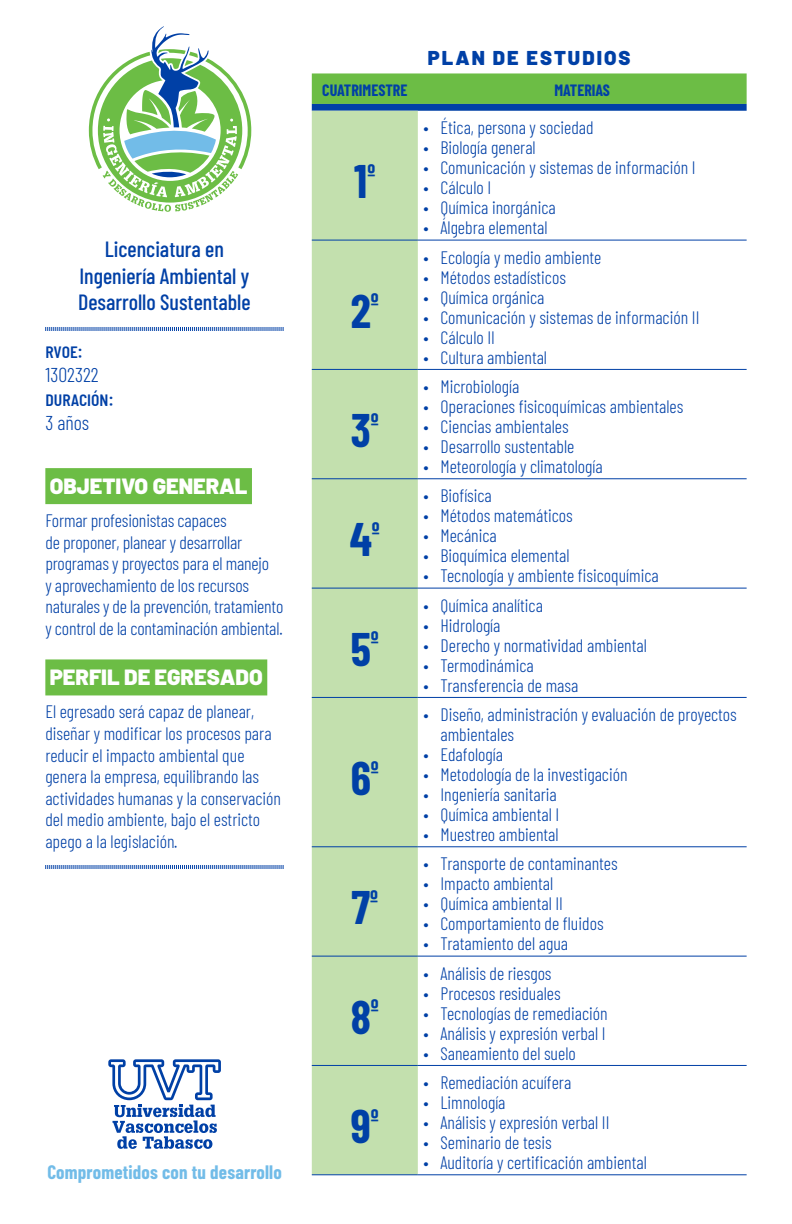
<style>
.page{position:relative;width:792px;height:1224px;background:#fff}
.page>*{position:absolute;margin:0;border:0;box-sizing:border-box;transform-origin:0 0}
.t1{font:700 46px "Barlow Condensed";color:#0040a6}
.t2{font:500 22px/26.4px "Barlow Condensed";color:#0040a6;text-align:center}
.t3{font:900 22px "Barlow";color:#fff}
.t4{font:500 20px/24px "Barlow Condensed";color:#0040a6}
.t5{font:900 20px "Barlow";letter-spacing:.1em;color:#0040a6}
.t6{font:300 20px/24px "Barlow Condensed";color:#0040a6}
.t7{font:700 19px "Barlow Condensed";letter-spacing:.01em;color:#72bce8}
.t8{font:300 18px/21.6px "Barlow Condensed";color:#0040a6}
.t9{font:700 16px "Barlow Condensed";color:#0040a6}
.s1{font-weight:500}
.s2{font-weight:300}
</style>
<div class="page">
<svg style="left:312px;top:73px;width:435px;height:38px;background:#5ba85a"></svg>
<div style="left:312px;top:111px;width:106px;height:1063px;background:#c3e0ae"></div>
<hr style="left:312px;top:240px;width:106px;height:1px;background:#0040a6">
<hr style="left:418px;top:240px;width:329px;height:1px;background:#0040a6">
<hr style="left:312px;top:369px;width:106px;height:1px;background:#0040a6">
<hr style="left:418px;top:369px;width:329px;height:1px;background:#0040a6">
<hr style="left:312px;top:478px;width:106px;height:1px;background:#0040a6">
<hr style="left:418px;top:478px;width:329px;height:1px;background:#0040a6">
<hr style="left:312px;top:588px;width:106px;height:1px;background:#0040a6">
<hr style="left:418px;top:588px;width:329px;height:1px;background:#0040a6">
<hr style="left:312px;top:697px;width:106px;height:1px;background:#0040a6">
<hr style="left:418px;top:697px;width:329px;height:1px;background:#0040a6">
<hr style="left:312px;top:846px;width:106px;height:1px;background:#0040a6">
<hr style="left:418px;top:846px;width:329px;height:1px;background:#0040a6">
<hr style="left:312px;top:956px;width:106px;height:1px;background:#0040a6">
<hr style="left:418px;top:956px;width:329px;height:1px;background:#0040a6">
<hr style="left:312px;top:1065px;width:106px;height:1px;background:#0040a6">
<hr style="left:312px;top:1174px;width:106px;height:1px;background:#0040a6">
<hr style="left:418px;top:1065px;width:329px;height:1px;background:#0040a6">
<hr style="left:418px;top:1174px;width:329px;height:1px;background:#0040a6">
<svg style="left:45px;top:327px;width:239px;height:4px"></svg>
<div style="left:45px;top:468px;width:207px;height:36px;background:#6cbd45"></div>
<div style="left:45px;top:659px;width:222px;height:36px;background:#6cbd45"></div>
<svg style="left:45px;top:865px;width:239px;height:4px"></svg>
<svg style="left:108px;top:1059px;width:113px;height:90px"></svg>
<svg style="left:88px;top:26px;width:164px;height:186px"></svg>
<p class="t2" style="left:78px;top:234px;width:174px">Licenciatura en<br>Ingeniería Ambiental y<br>Desarrollo Sustentable</p>
<p class="t6" style="left:45px;top:337px;width:55px"><span class="s1">rvoe:<br></span>1302322</p>
<p class="t4" style="left:45px;top:385px;width:70px">duración:<br><span class="s2">3 años</span></p>
<p class="t3" style="left:50px;top:470px;width:199px">OBJETIVO GENERAL</p>
<p class="t8" style="left:45px;top:509px;width:240px">Formar profesionistas capaces<br>de proponer, planear y desarrollar programas y proyectos para el manejo<br>y aprovechamiento de los recursos naturales y de la prevención, tratamiento y control de la contaminación ambiental.</p>
<p class="t3" style="left:50px;top:661px;width:215px">PERFIL DE EGRESADO</p>
<p class="t8" style="left:45px;top:700px;width:237px">El egresado será capaz de planear, diseñar y modificar los procesos para reducir el impacto ambiental que genera la empresa, equilibrando las actividades humanas y la conservación del medio ambiente, bajo el estricto apego a la legislación.</p>
<p class="t7" style="left:47px;top:1158px;width:236px">Comprometidos con tu desarrollo</p>
<p class="t5" style="left:428px;top:43px;width:204px">PLAN DE ESTUDIOS</p>
<p class="t9" style="left:322px;top:79px;width:87px">CUATRIMESTRE</p>
<p class="t9" style="left:554px;top:79px;width:57px">MATERIAS</p>
<p class="t1" style="left:354px;top:149px;width:22px">1<sup>º</sup></p>
<p class="t1" style="left:351px;top:279px;width:30px">2<sup>º</sup></p>
<p class="t1" style="left:351px;top:398px;width:29px">3<sup>º</sup></p>
<p class="t1" style="left:350px;top:507px;width:32px">4<sup>º</sup></p>
<p class="t1" style="left:351px;top:617px;width:30px">5<sup>º</sup></p>
<p class="t1" style="left:351px;top:746px;width:30px">6<sup>º</sup></p>
<p class="t1" style="left:352px;top:875px;width:28px">7<sup>º</sup></p>
<p class="t1" style="left:351px;top:985px;width:30px">8<sup>º</sup></p>
<p class="t1" style="left:351px;top:1094px;width:29px">9<sup>º</sup></p>
<p class="t8" style="left:423px;top:116px;width:172px">• Ética, persona y sociedad</p>
<p class="t8" style="left:423px;top:136px;width:114px">• Biología general</p>
<p class="t8" style="left:423px;top:156px;width:274px">• Comunicación y sistemas de información I</p>
<p class="t8" style="left:423px;top:176px;width:69px">• Cálculo I</p>
<p class="t8" style="left:423px;top:196px;width:134px">• Química inorgánica</p>
<p class="t8" style="left:423px;top:216px;width:126px">• Álgebra elemental</p>
<p class="t8" style="left:423px;top:245px;width:179px">• Ecología y medio ambiente</p>
<p class="t8" style="left:423px;top:265px;width:144px">• Métodos estadísticos</p>
<p class="t8" style="left:423px;top:285px;width:123px">• Química orgánica</p>
<p class="t8" style="left:423px;top:305px;width:277px">• Comunicación y sistemas de información II</p>
<p class="t8" style="left:423px;top:325px;width:73px">• Cálculo II</p>
<p class="t8" style="left:423px;top:345px;width:125px">• Cultura ambiental</p>
<p class="t8" style="left:423px;top:375px;width:97px">• Microbiología</p>
<p class="t8" style="left:423px;top:395px;width:261px">• Operaciones fisicoquímicas ambientales</p>
<p class="t8" style="left:423px;top:415px;width:147px">• Ciencias ambientales</p>
<p class="t8" style="left:423px;top:435px;width:152px">• Desarrollo sustentable</p>
<p class="t8" style="left:423px;top:455px;width:181px">• Meteorología y climatología</p>
<p class="t8" style="left:423px;top:484px;width:70px">• Biofísica</p>
<p class="t8" style="left:423px;top:504px;width:151px">• Métodos matemáticos</p>
<p class="t8" style="left:423px;top:524px;width:75px">• Mecánica</p>
<p class="t8" style="left:423px;top:544px;width:148px">• Bioquímica elemental</p>
<p class="t8" style="left:423px;top:564px;width:237px">• Tecnología y ambiente fisicoquímica</p>
<p class="t8" style="left:423px;top:593px;width:121px">• Química analítica</p>
<p class="t8" style="left:423px;top:613px;width:79px">• Hidrología</p>
<p class="t8" style="left:423px;top:633px;width:225px">• Derecho y normatividad ambiental</p>
<p class="t8" style="left:423px;top:653px;width:112px">• Termodinámica</p>
<p class="t8" style="left:423px;top:673px;width:156px">• Transferencia de masa</p>
<p class="t8" style="left:441px;top:703px;width:298px;line-height:20px;text-indent:-17px">• Diseño, administración y evaluación de proyectos ambientales</p>
<p class="t8" style="left:423px;top:743px;width:81px">• Edafología</p>
<p class="t8" style="left:423px;top:763px;width:206px">• Metodología de la investigación</p>
<p class="t8" style="left:423px;top:783px;width:135px">• Ingeniería sanitaria</p>
<p class="t8" style="left:423px;top:803px;width:137px">• Química ambiental I</p>
<p class="t8" style="left:423px;top:823px;width:137px">• Muestreo ambiental</p>
<p class="t8" style="left:423px;top:852px;width:196px">• Transporte de contaminantes</p>
<p class="t8" style="left:423px;top:872px;width:131px">• Impacto ambiental</p>
<p class="t8" style="left:423px;top:892px;width:141px">• Química ambiental II</p>
<p class="t8" style="left:423px;top:912px;width:182px">• Comportamiento de fluidos</p>
<p class="t8" style="left:423px;top:932px;width:146px">• Tratamiento del agua</p>
<p class="t8" style="left:423px;top:961px;width:130px">• Análisis de riesgos</p>
<p class="t8" style="left:423px;top:981px;width:139px">• Procesos residuales</p>
<p class="t8" style="left:423px;top:1001px;width:186px">• Tecnologías de remediación</p>
<p class="t8" style="left:423px;top:1021px;width:184px">• Análisis y expresión verbal I</p>
<p class="t8" style="left:423px;top:1041px;width:154px">• Saneamiento del suelo</p>
<p class="t8" style="left:423px;top:1071px;width:149px">• Remediación acuífera</p>
<p class="t8" style="left:423px;top:1091px;width:84px">• Limnología</p>
<p class="t8" style="left:423px;top:1111px;width:188px">• Análisis y expresión verbal II</p>
<p class="t8" style="left:423px;top:1131px;width:130px">• Seminario de tesis</p>
<p class="t8" style="left:423px;top:1151px;width:225px">• Auditoría y certificación ambiental</p>
</div>
